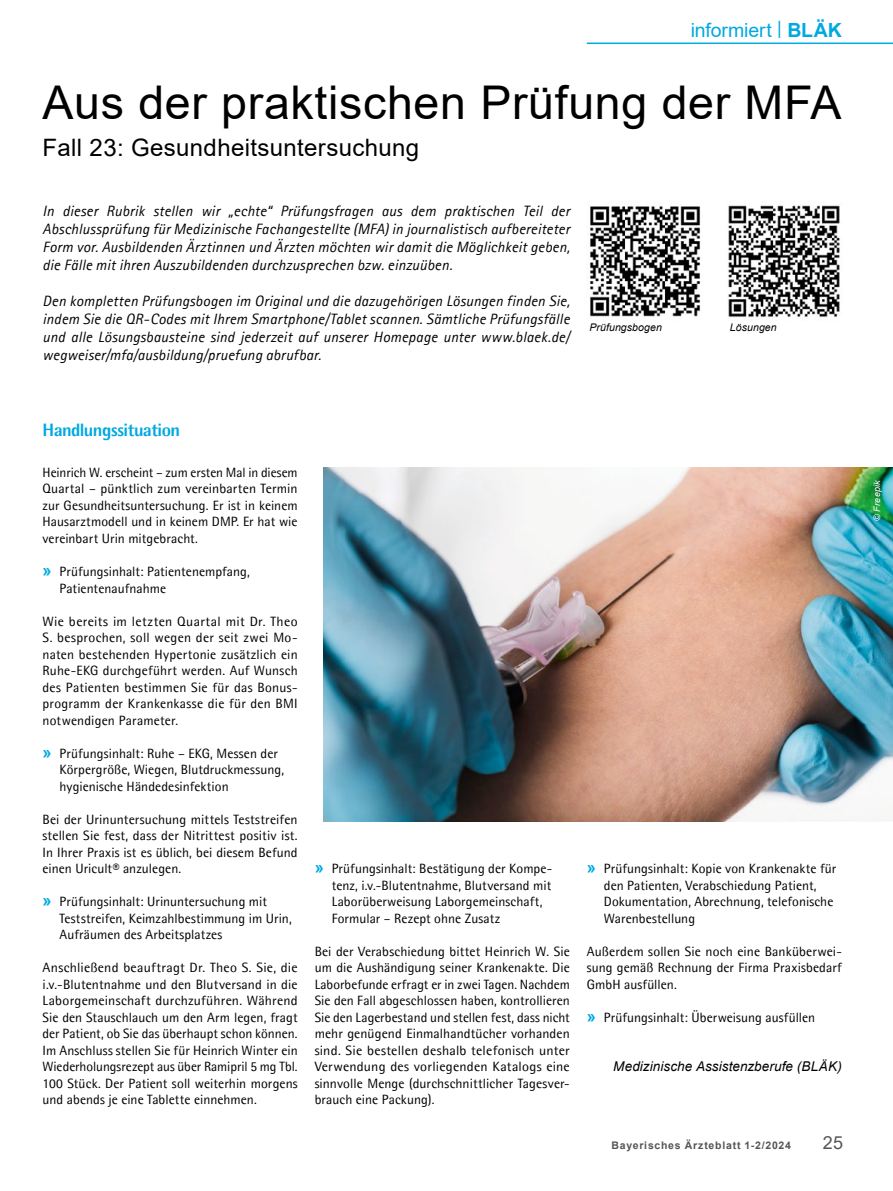
<style>
.page{position:relative;width:893px;height:1191px;background:#fff}
.page>*{position:absolute;margin:0;border:0;box-sizing:border-box;transform-origin:0 0}
.t1{font:46.5px "Arial";letter-spacing:.015em;color:#000}
.t2{font:24px "Arial";letter-spacing:.015em;color:#000}
.t3{font:19.5px "Arial";letter-spacing:-.005em;color:#00a9e0}
.t4{font:800 18px "Agfa Rotis Semisans";letter-spacing:-.03em;color:#00a9e0}
.t5{font:18px "Arial";color:#575654}
.t6{font:italic 15px/18px "Agfa Rotis Sans Serif";letter-spacing:.01em;color:#000;text-align:justify}
.t7{font:13.5px/16.5px "Agfa Rotis Semisans";letter-spacing:.005em;color:#000;text-align:justify}
.t8{font:italic 13.5px "Arial";letter-spacing:.005em;color:#000}
.t9{font:700 10.5px "Arial";letter-spacing:.075em;color:#575654}
.t10{font:italic 10.5px "Arial";letter-spacing:.01em;color:#000}
.t11{font:italic 9px "Arial";color:#fff}
.s1{font-weight:700}
.s2{font-family:"Arial";font-weight:700;font-size:16.5px;color:#00a9e0}
</style>
<div class="page">
<hr style="left:587px;top:43px;width:306px;height:1px;background:#00a9e0">
<img style="left:323px;top:468px;width:570px;height:353px">
<img style="left:728px;top:205px;width:112px;height:113px">
<img style="left:590px;top:206px;width:110px;height:111px">
<h3 class="t3" style="left:691px;top:16px;width:153px">informiert <sup>|</sup> <span class="s1">BLÄK</span></h3>
<h1 class="t1" style="left:43px;top:71px;width:801px">Aus der praktischen Prüfung der MFA</h1>
<h2 class="t2" style="left:43px;top:131px;width:378px">Fall 23: Gesundheitsuntersuchung</h2>
<p class="t6" style="left:43px;top:202px;width:529px">In dieser Rubrik stellen wir „echte“ Prüfungsfragen aus dem praktischen Teil der Abschlussprüfung für Medizinische Fachangestellte (MFA) in journalistisch aufbereiteter Form vor. Ausbildenden Ärztinnen und Ärzten möchten wir damit die Möglichkeit geben, die Fälle mit ihren Auszubildenden durchzusprechen bzw. einzuüben.</p>
<p class="t6" style="left:43px;top:292px;width:529px">Den kompletten Prüfungsbogen im Original und die dazugehörigen Lösungen finden Sie, indem Sie die QR-Codes mit Ihrem Smartphone/Tablet scannen. Sämtliche Prüfungsfälle und alle Lösungsbausteine sind jederzeit auf unserer Homepage unter www.blaek.de/ wegweiser/mfa/ausbildung/pruefung abrufbar.</p>
<p class="t10" style="left:589px;top:320px;width:74px">Prüfungsbogen</p>
<p class="t10" style="left:730px;top:320px;width:48px">Lösungen</p>
<h3 class="t4" style="left:43px;top:418px;width:139px">Handlungssituation</h3>
<p class="t7" style="left:43px;top:464px;width:257px">Heinrich W. erscheint – zum ersten Mal in diesem Quartal – pünktlich zum vereinbarten Termin zur Gesundheitsuntersuchung. Er ist in keinem Hausarztmodell und in keinem DMP. Er hat wie vereinbart Urin mitgebracht.</p>
<p class="t7" style="left:60px;top:563px;width:192px;text-indent:-17px"><span class="s2">»</span> Prüfungsinhalt: Patientenempfang,<br>Patientenaufnahme</p>
<p class="t7" style="left:43px;top:612px;width:257px">Wie bereits im letzten Quartal mit Dr. Theo S. besprochen, soll wegen der seit zwei Mo&shy;naten bestehenden Hypertonie zusätzlich ein Ruhe-EKG durchgeführt werden. Auf Wunsch des Patienten bestimmen Sie für das Bonus&shy;programm der Krankenkasse die für den BMI notwendigen Parameter.</p>
<p class="t7" style="left:60px;top:744px;width:226px;text-align:left;text-indent:-17px"><span class="s2">»</span> Prüfungsinhalt: Ruhe – EKG, Messen der<br>Körpergröße, Wiegen, Blutdruckmessung, hygienische Händedesinfektion</p>
<p class="t7" style="left:43px;top:810px;width:257px">Bei der Urinuntersuchung mittels Teststreifen stellen Sie fest, dass der Nitrittest positiv ist.<br>In Ihrer Praxis ist es üblich, bei diesem Befund einen Uricult® anzulegen.</p>
<p class="t7" style="left:60px;top:893px;width:234px;text-align:left;text-indent:-17px"><span class="s2">»</span> Prüfungsinhalt: Urinuntersuchung mit<br>Teststreifen, Keimzahlbestimmung im Urin,<br>Aufräumen des Arbeitsplatzes</p>
<p class="t7" style="left:43px;top:959px;width:257px">Anschließend beauftragt Dr. Theo S. Sie, die i.v.-Blutentnahme und den Blutversand in die Laborgemeinschaft durchzuführen. Während Sie den Stauschlauch um den Arm legen, fragt der Patient, ob Sie das überhaupt schon können.<br>Im Anschluss stellen Sie für Heinrich Winter ein Wiederholungsrezept aus über Ramipril 5 mg Tbl.<br>100 Stück. Der Patient soll weiterhin morgens und abends je eine Tablette einnehmen.</p>
<p class="t7" style="left:332px;top:860px;width:222px;text-align:left;text-indent:-17px"><span class="s2">»</span> Prüfungsinhalt: Bestätigung der Kompe&shy;tenz, i.v.-Blutentnahme, Blutversand mit Laborüberweisung Laborgemeinschaft, Formular – Rezept ohne Zusatz</p>
<p class="t7" style="left:315px;top:942px;width:257px">Bei der Verabschiedung bittet Heinrich W. Sie um die Aushändigung seiner Krankenakte. Die Laborbefunde erfragt er in zwei Tagen. Nachdem Sie den Fall abgeschlossen haben, kontrollieren Sie den Lagerbestand und stellen fest, dass nicht mehr genügend Einmalhandtücher vorhanden sind. Sie bestellen deshalb telefonisch unter Verwendung des vorliegenden Katalogs eine sinnvolle Menge (durchschnittlicher Tagesver&shy;brauch eine Packung).</p>
<p class="t7" style="left:604px;top:860px;width:234px;text-align:left;text-indent:-17px"><span class="s2">»</span> Prüfungsinhalt: Kopie von Krankenakte für den Patienten, Verabschiedung Patient, Dokumentation, Abrechnung, telefonische Warenbestellung</p>
<p class="t7" style="left:587px;top:942px;width:257px">Außerdem sollen Sie noch eine Banküberwei&shy;sung gemäß Rechnung der Firma Praxisbedarf GmbH ausfüllen.</p>
<p class="t7" style="left:587px;top:1008px;width:230px"><span class="s2">»</span> Prüfungsinhalt: Überweisung ausfüllen</p>
<p class="t8" style="left:613px;top:1057px;width:230px">Medizinische Assistenzberufe (BLÄK)</p>
<p class="t9" style="left:612px;top:1137px;width:181px">Bayerisches Ärzteblatt 1-2/2024</p>
<h3 class="t5" style="left:823px;top:1130px;width:22px">25</h3>
<p class="t11" style="left:871px;top:520px;width:42px;rotate:-90deg">© Freepik</p>
</div>
